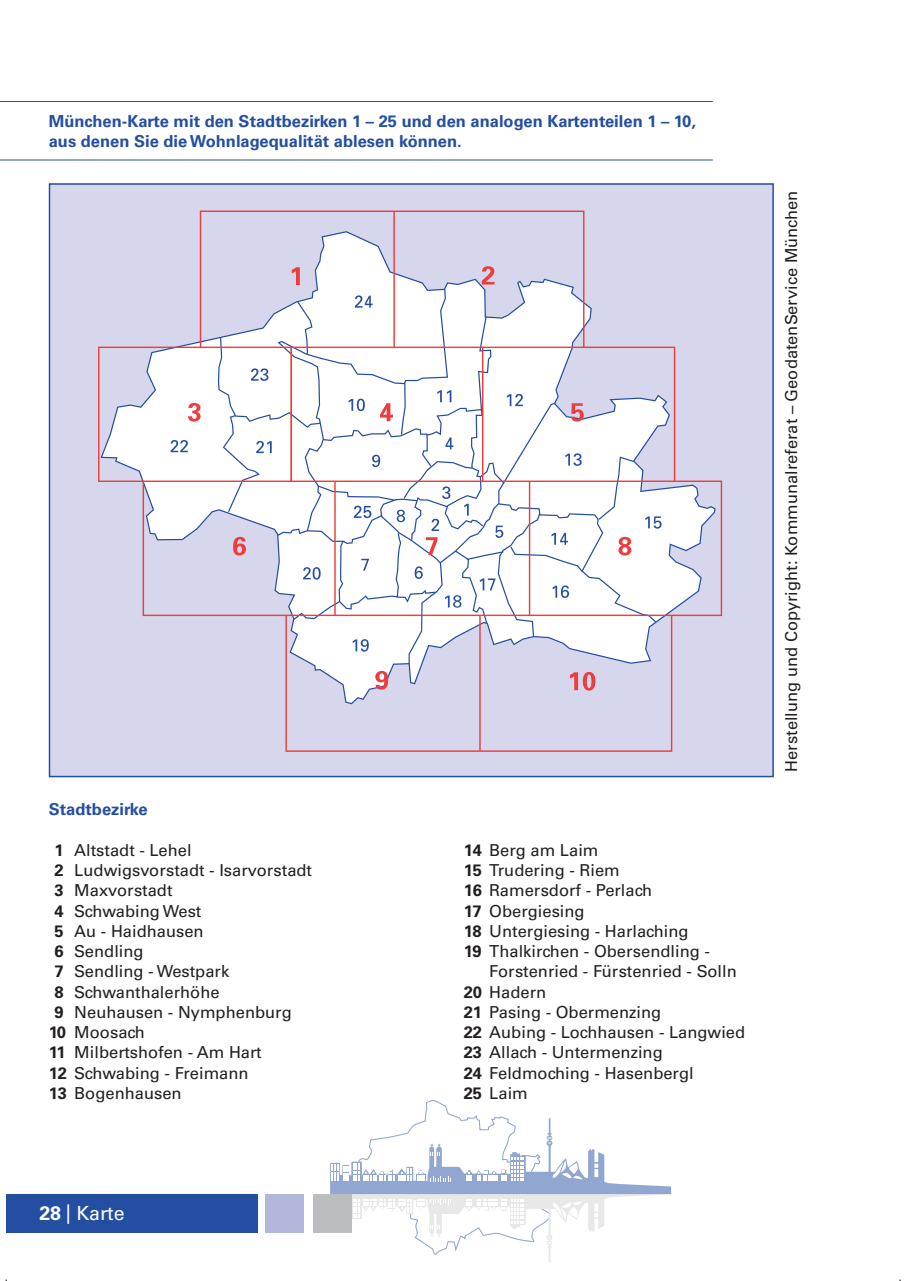
<style>
.page{position:relative;width:905px;height:1281px;background:#fff}
.page>*{position:absolute;margin:0;border:0;box-sizing:border-box;transform-origin:0 0}
.t1{font:19.5px "Univers LT Std";letter-spacing:-.005em;color:#fff}
.t2{font:16.5px "Univers LT Std";color:#231f20}
.t3{font:700 16.5px/20.2px "Univers LT Std";color:#244ea1}
.s1{font-weight:700}
</style>
<div class="page">
<div style="left:6px;top:1194px;width:251px;height:38px;background:#244ea1"></div>
<div style="left:266px;top:1194px;width:38px;height:38px;background:#b2b6db"></div>
<svg style="left:330px;top:1100px;width:341px;height:163px"></svg>
<div style="left:313px;top:1194px;width:38px;height:38px;background:#bcbdc0"></div>
<hr style="left:0;top:101px;width:712px;height:1px;background:#244ea1">
<hr style="left:0;top:160px;width:712px;height:1px;background:#244ea1">
<div style="left:49px;top:183px;width:724px;height:594px;background:#d6d7ec;border:2px solid #244ea1"></div>
<svg style="left:98px;top:211px;width:623px;height:541px"></svg>
<svg style="left:291px;top:267px;width:9px;height:18px"></svg>
<svg style="left:481px;top:266px;width:13px;height:18px"></svg>
<svg style="left:188px;top:403px;width:12px;height:19px"></svg>
<svg style="left:380px;top:403px;width:13px;height:18px"></svg>
<svg style="left:571px;top:403px;width:12px;height:19px"></svg>
<svg style="left:233px;top:537px;width:13px;height:18px"></svg>
<svg style="left:425px;top:537px;width:12px;height:18px"></svg>
<svg style="left:618px;top:537px;width:13px;height:18px"></svg>
<svg style="left:375px;top:671px;width:13px;height:19px"></svg>
<svg style="left:569px;top:672px;width:26px;height:19px"></svg>
<p class="t3" style="left:49px;top:111px;width:648px">Mü nchen-Karte mit den Stadtbezirken 1 – 25 und den analogen Kartenteilen 1 – 10, aus denen Sie die Wohnlagequalität ablesen können.</p>
<p class="t3" style="left:49px;top:800px;width:100px">Stadtbezirke</p>
<p class="t2" style="left:54px;top:840px;width:138px"><span class="s1">1</span> Altstadt - Lehel</p>
<p class="t2" style="left:54px;top:860px;width:259px"><span class="s1">2</span> Ludwigsvorstadt - Isarvorstadt</p>
<p class="t2" style="left:54px;top:881px;width:119px"><span class="s1">3</span> Maxvorstadt</p>
<p class="t2" style="left:54px;top:901px;width:148px"><span class="s1">4</span> Schwabing West</p>
<p class="t2" style="left:54px;top:921px;width:151px"><span class="s1">5</span> Au - Haidhausen</p>
<p class="t2" style="left:54px;top:941px;width:91px"><span class="s1">6</span> Sendling</p>
<p class="t2" style="left:54px;top:962px;width:176px"><span class="s1">7</span> Sendling - Westpark</p>
<p class="t2" style="left:54px;top:982px;width:167px"><span class="s1">8</span> Schwanthalerhöhe</p>
<p class="t2" style="left:54px;top:1002px;width:239px"><span class="s1">9</span> Neuhausen - Nymphenburg</p>
<p class="t2" style="left:49px;top:1022px;width:98px"><span class="s1">10</span> Moosach</p>
<p class="t2" style="left:49px;top:1043px;width:214px"><span class="s1">11</span> Milbertshofen - Am Hart</p>
<p class="t2" style="left:49px;top:1063px;width:201px"><span class="s1">12</span> Schwabing - Freimann</p>
<p class="t2" style="left:49px;top:1083px;width:134px"><span class="s1">13</span> Bogenhausen</p>
<p class="t1" style="left:39px;top:1202px;width:87px"><span class="s1">28</span> | Karte</p>
<p class="t2" style="left:463px;top:840px;width:136px"><span class="s1">14</span> Berg am Laim</p>
<p class="t2" style="left:463px;top:860px;width:157px"><span class="s1">15</span> Trudering - Riem</p>
<p class="t2" style="left:463px;top:881px;width:190px"><span class="s1">16</span> Ramersdorf - Perlach</p>
<p class="t2" style="left:463px;top:901px;width:122px"><span class="s1">17</span> Obergiesing</p>
<p class="t2" style="left:463px;top:921px;width:226px"><span class="s1">18</span> Untergiesing - Harlaching</p>
<p class="t2" style="left:463px;top:941px;width:247px"><span class="s1">19</span> Thalkirchen - Obersendling -</p>
<p class="t2" style="left:489px;top:962px;width:249px">Forstenried - Fürstenried - Solln</p>
<p class="t2" style="left:463px;top:982px;width:84px"><span class="s1">20</span> Hadern</p>
<p class="t2" style="left:463px;top:1002px;width:199px"><span class="s1">21</span> Pasing - Obermenzing</p>
<p class="t2" style="left:463px;top:1022px;width:283px"><span class="s1">22</span> Aubing - Lochhausen - Langwied</p>
<p class="t2" style="left:463px;top:1043px;width:200px"><span class="s1">23</span> Allach - Untermenzing</p>
<p class="t2" style="left:463px;top:1063px;width:231px"><span class="s1">24</span> Feldmoching - Hasenbergl</p>
<p class="t2" style="left:463px;top:1083px;width:66px"><span class="s1">25</span> Laim</p>
<p class="t2" style="left:781px;top:772px;width:583px;rotate:-90deg">Herstellung und Copyright: Kommunalreferat – GeodatenService München</p>
</div>
